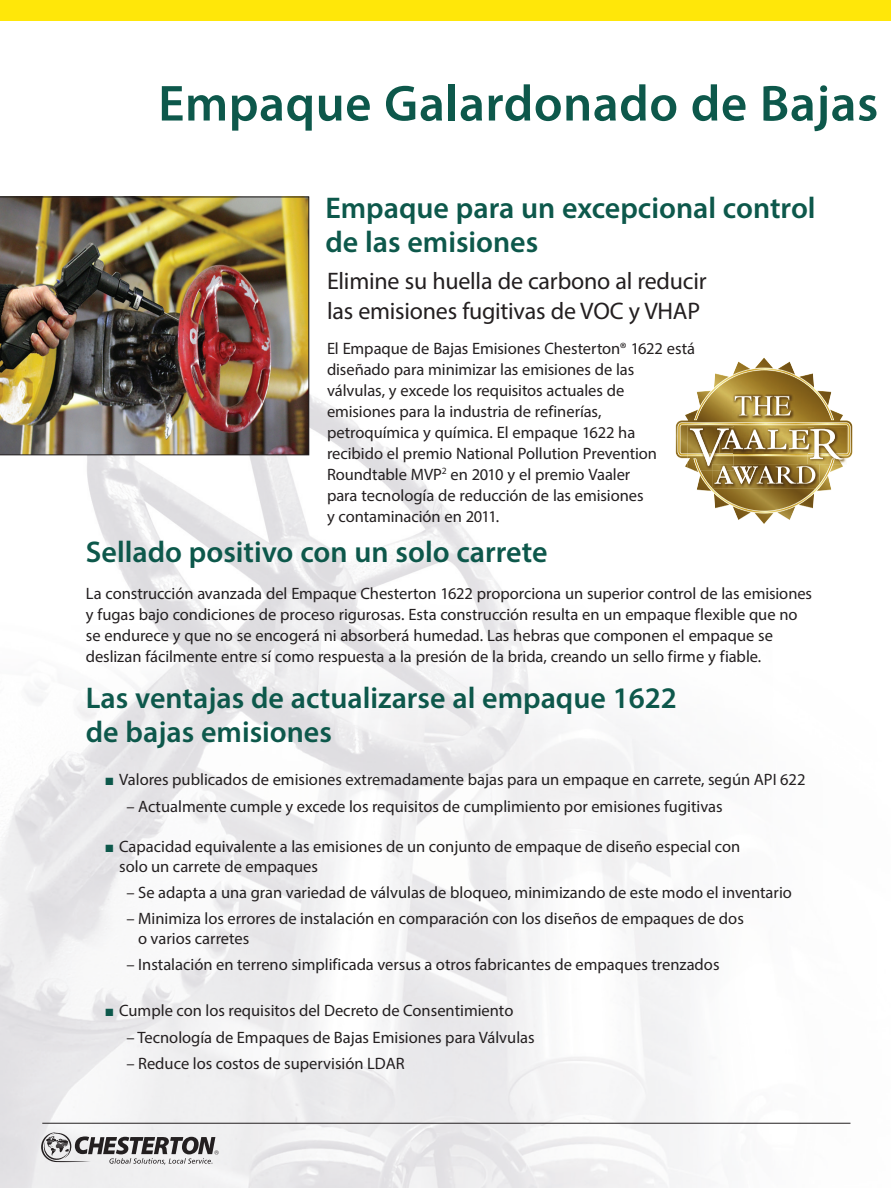
<style>
.page{position:relative;width:891px;height:1188px;background:#fff}
.page>*{position:absolute;margin:0;border:0;box-sizing:border-box;transform-origin:0 0}
.t1{font:600 51px "Myriad Pro";letter-spacing:.01em;color:#0d584b}
.t2{font:600 30px/34.5px "Myriad Pro";color:#0d584b}
.t3{font:24px/30px "Myriad Pro";letter-spacing:-.01em;color:#231f20}
.t4{font:16.5px/21px "Myriad Pro";color:#231f20}
.s1{color:#0d584b}
</style>
<div class="page">
<img style="left:0;top:309px;width:851px;height:879px">
<img style="left:0;top:197px;width:309px;height:258px">
<svg style="left:675px;top:356px;width:178px;height:170px"></svg>
<div style="left:0;top:0;width:891px;height:21px;background:#ffe709"></div>
<hr style="left:42px;top:1123px;width:808px;height:1px;background:#231f20">
<svg style="left:41px;top:1132px;width:178px;height:33px"></svg>
<h1 class="t1" style="left:158px;top:71px;width:722px">Empaque Galardonado de Bajas</h1>
<h2 class="t2" style="left:325px;top:190px;width:492px">Empaque para un excepcional control de las emisiones</h2>
<h3 class="t3" style="left:327px;top:266px;width:381px">Elimine su huella de carbono al reducir las emisiones fugitivas de VOC y VHAP</h3>
<p class="t4" style="left:327px;top:337px;width:370px">El Empaque de Bajas Emisiones Chesterton® 1622 está diseñado para minimizar las emisiones de las válvulas, y excede los requisitos actuales de emisiones para la industria de refinerías, petroquímica y química. El empaque 1622 ha recibido el premio National Pollution Prevention Roundtable MVP<sup>2</sup> en 2010 y el premio Vaaler<br>para tecnología de reducción de las emisiones<br>y contaminación en 2011.</p>
<h2 class="t2" style="left:86px;top:534px;width:463px">Sellado positivo con un solo carrete</h2>
<p class="t4" style="left:86px;top:583px;width:728px">La construcción avanzada del Empaque Chesterton 1622 proporciona un superior control de las emisiones y fugas bajo condiciones de proceso rigurosas. Esta construcción resulta en un empaque flexible que no se endurece y que no se encogerá ni absorberá humedad. Las hebras que componen el empaque se deslizan fácilmente entre sí como respuesta a la presión de la brida, creando un sello firme y fiable.</p>
<h2 class="t2" style="left:86px;top:680px;width:593px">Las ventajas de actualizarse al empaque 1622 de bajas emisiones</h2>
<p class="t4" style="left:105px;top:768px;width:702px"><span class="s1">■</span> Valores publicados de emisiones extremadamente bajas para un empaque en carrete, según API 622</p>
<p class="t4" style="left:126px;top:795px;width:598px">– Actualmente cumple y excede los requisitos de cumplimiento por emisiones fugitivas</p>
<p class="t4" style="left:119px;top:836px;width:623px;line-height:20.2px;text-indent:-14px"><span class="s1">■</span> Capacidad equivalente a las emisiones de un conjunto de empaque de diseño especial con solo un carrete de empaques</p>
<p class="t4" style="left:126px;top:882px;width:667px">– Se adapta a una gran variedad de válvulas de bloqueo, minimizando de este modo el inventario</p>
<p class="t4" style="left:138px;top:908px;width:607px;line-height:20.2px;text-indent:-12px">– Minimiza los errores de instalación en comparación con los diseños de empaques de dos o varios carretes</p>
<p class="t4" style="left:126px;top:953px;width:595px">– Instalación en terreno simplificada versus a otros fabricantes de empaques trenzados</p>
<p class="t4" style="left:105px;top:1000px;width:410px"><span class="s1">■</span> Cumple con los requisitos del Decreto de Consentimiento</p>
<p class="t4" style="left:126px;top:1027px;width:410px">– Tecnología de Empaques de Bajas Emisiones para Válvulas</p>
<p class="t4" style="left:126px;top:1052px;width:280px">– Reduce los costos de supervisión LDAR</p>
</div>
